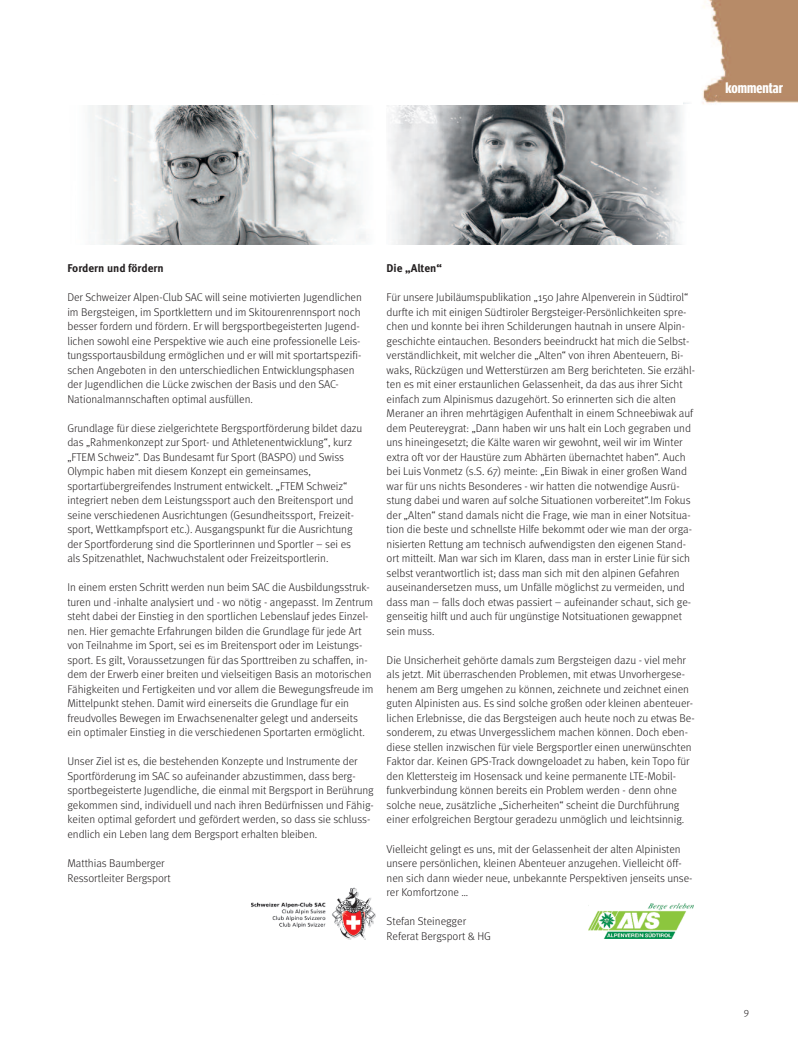
<style>
.page{position:relative;width:798px;height:1053px;background:#fff}
.page>*{position:absolute;margin:0;border:0;box-sizing:border-box;transform-origin:0 0}
.t1{font:700 15px "Meta Headline OT Comp";color:#fff}
.t2{font:300 11.25px/14.5px "Meta OT";color:#231f20}
.t3{font:700 11.25px "Meta OT";color:#231f20}
.t4{font:300 10px "Meta OT";color:#231f20}
</style>
<div class="page">
<img style="left:348px;top:0;width:449px;height:940px">
<div style="left:585px;top:901px;width:109px;height:43px;background:#fff"></div>
<img style="left:588px;top:903px;width:105px;height:35px">
<img style="left:251px;top:887px;width:124px;height:52px">
<img style="left:88px;top:104px;width:288px;height:141px">
<img style="left:386px;top:104px;width:308px;height:141px">
<div style="left:57px;top:245px;width:652px;height:9px;background:#fff"></div>
<div style="left:0;top:95px;width:682px;height:9px;background:#fff"></div>
<h1 class="t1" style="left:725px;top:82px;width:59px">kommentar</h1>
<p class="t3" style="left:67px;top:264px;width:98px">Fordern und fördern</p>
<p class="t2" style="left:67px;top:291px;width:296px">Der Schweizer Alpen-Club SAC will seine motivierten Jugendlichen im Bergsteigen, im Sportklettern und im Skitourenrennsport noch besser fordern und fördern. Er will bergsportbegeisterten Jugend&shy;lichen sowohl eine Perspektive wie auch eine professionelle Leis&shy;tungssportausbildung ermöglichen und er will mit sportartspezifi&shy;schen Angeboten in den unterschiedlichen Entwicklungsphasen der Jugendlichen die Lücke zwischen der Basis und den SAC-Nationalmannschaften optimal ausfüllen.</p>
<p class="t2" style="left:67px;top:421px;width:296px">Grundlage für diese zielgerichtete Bergsportförderung bildet dazu das „Rahmenkonzept zur Sport- und Athletenentwicklung“, kurz „FTEM Schweiz“. Das Bundesamt fü r Sport (BASPO) und Swiss Olympic haben mit diesem Konzept ein gemeinsames,<br>sportartü bergreifendes Instrument entwickelt. „FTEM Schweiz“ integriert neben dem Leistungssport auch den Breitensport und seine verschiedenen Ausrichtungen (Gesundheitssport, Freizeit&shy;sport, Wettkampfsport etc.). Ausgangspunkt fü r die Ausrichtung der Sportfö rderung sind die Sportlerinnen und Sportler – sei es als Spitzenathlet, Nachwuchstalent oder Freizeitsportlerin.</p>
<p class="t2" style="left:67px;top:581px;width:307px">In einem ersten Schritt werden nun beim SAC die Ausbildungsstruk&shy;turen und -inhalte analysiert und - wo nötig - angepasst. Im Zentrum steht dabei der Einstieg in den sportlichen Lebenslauf jedes Einzel&shy;nen. Hier gemachte Erfahrungen bilden die Grundlage für jede Art von Teilnahme im Sport, sei es im Breitensport oder im Leistungs&shy;sport. Es gilt, Voraussetzungen für das Sporttreiben zu schaffen, in&shy;dem der Erwerb einer breiten und vielseitigen Basis an motorischen Fähigkeiten und Fertigkeiten und vor allem die Bewegungsfreude im Mittelpunkt stehen. Damit wird einerseits die Grundlage fü r ein freudvolles Bewegen im Erwachsenenalter gelegt und anderseits ein optimaler Einstieg in die verschiedenen Sportarten ermöglicht.</p>
<p class="t2" style="left:67px;top:755px;width:308px">Unser Ziel ist es, die bestehenden Konzepte und Instrumente der Sportförderung im SAC so aufeinander abzustimmen, dass berg&shy;sportbegeisterte Jugendliche, die einmal mit Bergsport in Berührung gekommen sind, individuell und nach ihren Bedürfnissen und Fähig&shy;keiten optimal gefordert und gefördert werden, so dass sie schluss&shy;endlich ein Leben lang dem Bergsport erhalten bleiben.</p>
<p class="t2" style="left:67px;top:856px;width:105px">Matthias Baumberger<br>Ressortleiter Bergsport</p>
<p class="t3" style="left:386px;top:264px;width:57px">Die „Alten“</p>
<p class="t2" style="left:386px;top:291px;width:310px">Für unsere Jubiläumspublikation „150 Jahre Alpenverein in Südtirol“ durfte ich mit einigen Südtiroler Bergsteiger-Persönlichkeiten spre&shy;chen und konnte bei ihren Schilderungen hautnah in unsere Alpin&shy;geschichte eintauchen. Besonders beeindruckt hat mich die Selbst&shy;verständlichkeit, mit welcher die „Alten“ von ihren Abenteuern, Bi&shy;waks, Rückzügen und Wetterstürzen am Berg berichteten. Sie erzähl&shy;ten es mit einer erstaunlichen Gelassenheit, da das aus ihrer Sicht einfach zum Alpinismus dazugehört. So erinnerten sich die alten Meraner an ihren mehrtägigen Aufenthalt in einem Schneebiwak auf dem Peutereygrat: „Dann haben wir uns halt ein Loch gegraben und uns hineingesetzt; die Kälte waren wir gewohnt, weil wir im Winter extra oft vor der Haustüre zum Abhärten übernachtet haben“. Auch bei Luis Vonmetz (s.S. 67) meinte: „Ein Biwak in einer großen Wand war für uns nichts Besonderes - wir hatten die notwendige Ausrü&shy;stung dabei und waren auf solche Situationen vorbereitet“.Im Fokus der „Alten“ stand damals nicht die Frage, wie man in einer Notsitua&shy;tion die beste und schnellste Hilfe bekommt oder wie man der orga&shy;nisierten Rettung am technisch aufwendigsten den eigenen Stand&shy;ort mitteilt. Man war sich im Klaren, dass man in erster Linie für sich selbst verantwortlich ist; dass man sich mit den alpinen Gefahren auseinandersetzen muss, um Unfälle möglichst zu vermeiden, und dass man – falls doch etwas passiert – aufeinander schaut, sich ge&shy;genseitig hilft und auch für ungünstige Notsituationen gewappnet sein muss.</p>
<p class="t2" style="left:386px;top:653px;width:309px">Die Unsicherheit gehörte damals zum Bergsteigen dazu - viel mehr als jetzt. Mit überraschenden Problemen, mit etwas Unvorhergese&shy;henem am Berg umgehen zu können, zeichnete und zeichnet einen guten Alpinisten aus. Es sind solche großen oder kleinen abenteuer&shy;lichen Erlebnisse, die das Bergsteigen auch heute noch zu etwas Be&shy;sonderem, zu etwas Unvergesslichem machen können. Doch eben&shy;diese stellen inzwischen für viele Bergsportler einen unerwünschten Faktor dar. Keinen GPS-Track downgeloadet zu haben, kein Topo für den Klettersteig im Hosensack und keine permanente LTE-Mobil&shy;funkverbindung können bereits ein Problem werden - denn ohne solche neue, zusätzliche „Sicherheiten“ scheint die Durchführung einer erfolgreichen Bergtour geradezu unmöglich und leichtsinnig.</p>
<p class="t2" style="left:386px;top:842px;width:307px">Vielleicht gelingt es uns, mit der Gelassenheit der alten Alpinisten unsere persönlichen, kleinen Abenteuer anzugehen. Vielleicht öff&shy;nen sich dann wieder neue, unbekannte Perspektiven jenseits unse&shy;rer Komfortzone …</p>
<p class="t2" style="left:386px;top:914px;width:106px">Stefan Steinegger<br>Referat Bergsport &amp; HG</p>
<p class="t4" style="left:743px;top:1007px;width:7px">9</p>
</div>
